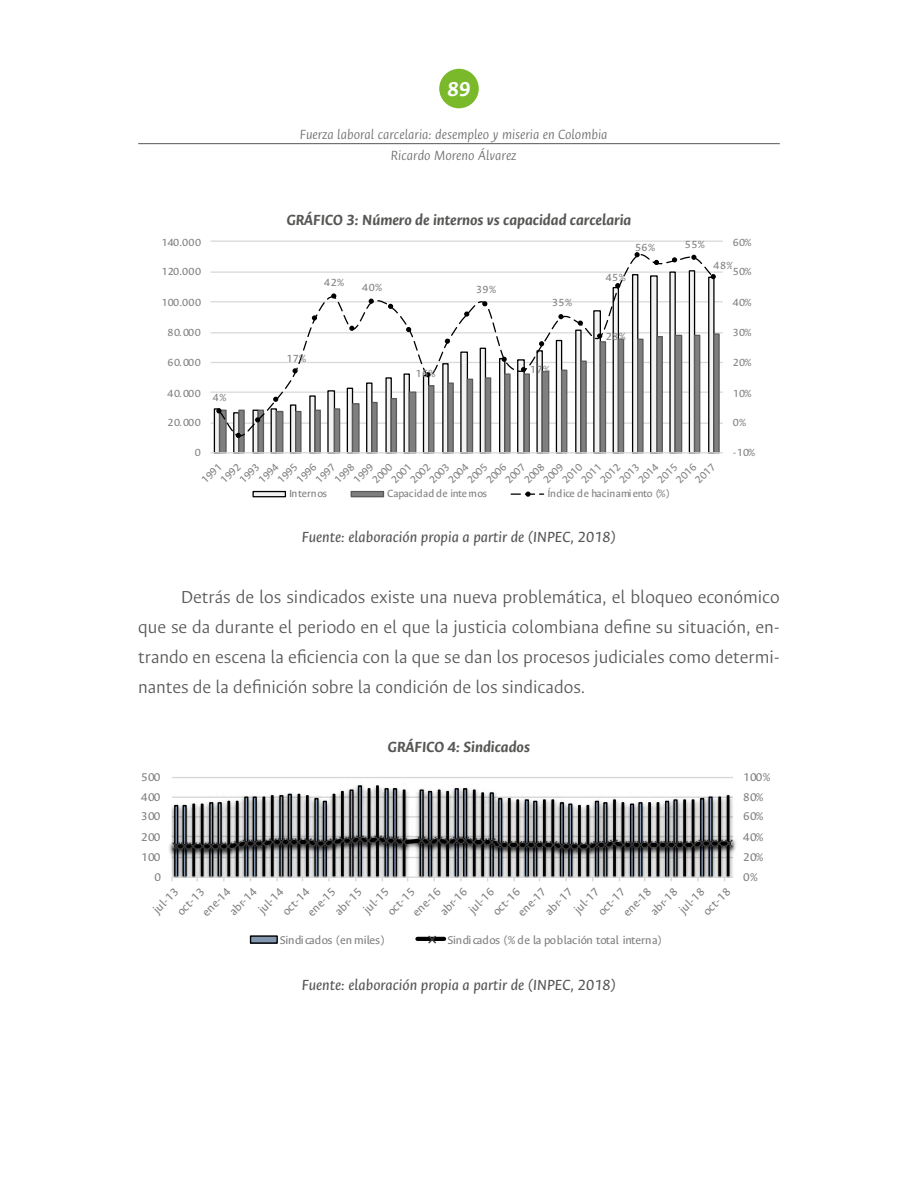
<style>
.page{position:relative;width:918px;height:1188px;background:#fff}
.page>*{position:absolute;margin:0;border:0;box-sizing:border-box;transform-origin:0 0}
.t1{font:italic 700 22.5px "Ancizar Sans";color:#fff}
.t2{font:300 19.5px/30px "Ancizar Sans";color:#575756;text-align:justify}
.t3{font:italic 16.5px "Ancizar Sans";color:#575756}
.t4{font:italic 700 16.5px "Ancizar Sans";color:#575756}
.t5{font:italic 300 15px/21.5px "Ancizar Sans";color:#706f6f;text-align:center}
.t6{font:12.6px "Ancizar Sans";letter-spacing:-.005em;color:#7f7f7f}
.t7{font:11.55px "Ancizar Sans";letter-spacing:.03em;color:#7f7f7f}
.t8{font:11.55px "Ancizar Sans";letter-spacing:-.005em;color:#7f7f7f}
.t9{font:11.55px "Ancizar Sans";letter-spacing:.005em;color:#7f7f7f}
</style>
<div class="page">
<hr style="left:138px;top:143px;width:642px;height:1px;background:#575756">
<div style="left:439px;top:69px;width:40px;height:39px;background:#7ab929;border-radius:50%"></div>
<svg style="left:210px;top:240px;width:513px;height:258px"></svg>
<svg style="left:169px;top:777px;width:567px;height:167px"></svg>
<p class="t1" style="left:448px;top:75px;width:24px">89</p>
<p class="t5" style="left:300px;top:124px;width:309px">Fuerza laboral carcelaria: desempleo y miseria en Colombia<br>Ricardo Moreno Álvarez</p>
<p class="t4" style="left:287px;top:210px;width:346px">GRÁFICO 3: Número de internos vs capacidad carcelaria</p>
<p class="t7" style="left:161px;top:236px;width:41px">140.000</p>
<p class="t7" style="left:635px;top:241px;width:22px">56%</p>
<p class="t7" style="left:685px;top:238px;width:22px">55%</p>
<p class="t7" style="left:733px;top:236px;width:20px">60%</p>
<p class="t7" style="left:161px;top:265px;width:41px">120.000</p>
<p class="t7" style="left:324px;top:276px;width:22px">42%</p>
<p class="t7" style="left:362px;top:281px;width:22px">40%</p>
<p class="t7" style="left:476px;top:284px;width:22px">39%</p>
<p class="t7" style="left:606px;top:271px;width:22px">45%</p>
<p class="t7" style="left:714px;top:259px;width:22px">48%</p>
<p class="t7" style="left:733px;top:265px;width:20px">50%</p>
<p class="t7" style="left:161px;top:296px;width:41px">100.000</p>
<p class="t7" style="left:552px;top:296px;width:22px">35%</p>
<p class="t7" style="left:733px;top:296px;width:20px">40%</p>
<p class="t7" style="left:168px;top:326px;width:35px">80.000</p>
<p class="t7" style="left:606px;top:330px;width:22px">28%</p>
<p class="t7" style="left:733px;top:326px;width:20px">30%</p>
<p class="t7" style="left:168px;top:356px;width:35px">60.000</p>
<p class="t7" style="left:286px;top:352px;width:22px">17%</p>
<p class="t7" style="left:416px;top:367px;width:22px">16%</p>
<p class="t7" style="left:530px;top:364px;width:22px">17%</p>
<p class="t7" style="left:733px;top:356px;width:20px">20%</p>
<p class="t7" style="left:168px;top:387px;width:35px">40.000</p>
<p class="t7" style="left:213px;top:391px;width:15px">4%</p>
<p class="t7" style="left:733px;top:387px;width:20px">10%</p>
<p class="t7" style="left:168px;top:416px;width:35px">20.000</p>
<p class="t7" style="left:733px;top:416px;width:15px">0%</p>
<p class="t7" style="left:195px;top:446px;width:8px">0</p>
<p class="t7" style="left:733px;top:446px;width:24px">-10%</p>
<p class="t7" style="left:199px;top:477px;width:26px;rotate:-45deg">1991</p>
<p class="t7" style="left:218px;top:477px;width:26px;rotate:-45deg">1992</p>
<p class="t7" style="left:237px;top:477px;width:26px;rotate:-45deg">1993</p>
<p class="t7" style="left:256px;top:477px;width:26px;rotate:-45deg">1994</p>
<p class="t7" style="left:445px;top:477px;width:26px;rotate:-45deg">2004</p>
<p class="t7" style="left:635px;top:477px;width:26px;rotate:-45deg">2014</p>
<p class="t7" style="left:369px;top:477px;width:26px;rotate:-45deg">2000</p>
<p class="t7" style="left:559px;top:477px;width:26px;rotate:-45deg">2010</p>
<p class="t7" style="left:275px;top:477px;width:26px;rotate:-45deg">1995</p>
<p class="t7" style="left:294px;top:477px;width:26px;rotate:-45deg">1996</p>
<p class="t7" style="left:312px;top:477px;width:26px;rotate:-45deg">1997</p>
<p class="t7" style="left:331px;top:477px;width:26px;rotate:-45deg">1998</p>
<p class="t7" style="left:350px;top:477px;width:26px;rotate:-45deg">1999</p>
<p class="t7" style="left:483px;top:477px;width:26px;rotate:-45deg">2006</p>
<p class="t7" style="left:673px;top:477px;width:26px;rotate:-45deg">2016</p>
<p class="t7" style="left:521px;top:477px;width:26px;rotate:-45deg">2008</p>
<p class="t7" style="left:540px;top:477px;width:26px;rotate:-45deg">2009</p>
<p class="t7" style="left:388px;top:477px;width:26px;rotate:-45deg">2001</p>
<p class="t7" style="left:407px;top:477px;width:26px;rotate:-45deg">2002</p>
<p class="t7" style="left:578px;top:477px;width:26px;rotate:-45deg">2011</p>
<p class="t7" style="left:597px;top:477px;width:26px;rotate:-45deg">2012</p>
<p class="t7" style="left:502px;top:477px;width:26px;rotate:-45deg">2007</p>
<p class="t7" style="left:692px;top:477px;width:26px;rotate:-45deg">2017</p>
<p class="t7" style="left:464px;top:477px;width:26px;rotate:-45deg">2005</p>
<p class="t7" style="left:654px;top:477px;width:26px;rotate:-45deg">2015</p>
<p class="t7" style="left:426px;top:477px;width:26px;rotate:-45deg">2003</p>
<p class="t7" style="left:616px;top:477px;width:26px;rotate:-45deg">2013</p>
<p class="t8" style="left:289px;top:487px;width:40px">Internos</p>
<p class="t9" style="left:387px;top:487px;width:102px">Capacidad de internos</p>
<p class="t8" style="left:548px;top:487px;width:124px">Índice de hacinamiento (%)</p>
<p class="t3" style="left:302px;top:528px;width:316px">Fuente: elaboración propia a partir de (INPEC, 2018)</p>
<p class="t2" style="left:138px;top:582px;width:643px;text-indent:43px">Detrás de los sindicados existe una nueva problemática, el bloqueo económico que se da durante el periodo en el que la justicia colombiana define su situación, en&shy;trando en escena la eficiencia con la que se dan los procesos judiciales como determi&shy;nantes de la definición sobre la condición de los sindicados.</p>
<p class="t6" style="left:141px;top:770px;width:21px">500</p>
<p class="t6" style="left:141px;top:790px;width:21px">400</p>
<p class="t6" style="left:141px;top:810px;width:21px">300</p>
<p class="t6" style="left:141px;top:831px;width:21px">200</p>
<p class="t6" style="left:141px;top:850px;width:21px">100</p>
<p class="t6" style="left:154px;top:870px;width:8px">0</p>
<p class="t4" style="left:388px;top:737px;width:144px">GRÁFICO 4: Sindicados</p>
<p class="t6" style="left:150px;top:907px;width:32px;rotate:-45deg">jul-13</p>
<p class="t6" style="left:174px;top:908px;width:35px;rotate:-45deg">oct-13</p>
<p class="t6" style="left:199px;top:910px;width:36px;rotate:-45deg">ene-14</p>
<p class="t6" style="left:227px;top:908px;width:35px;rotate:-45deg">abr-14</p>
<p class="t6" style="left:255px;top:907px;width:32px;rotate:-45deg">jul-14</p>
<p class="t6" style="left:279px;top:908px;width:35px;rotate:-45deg">oct-14</p>
<p class="t6" style="left:304px;top:909px;width:36px;rotate:-45deg">ene-15</p>
<p class="t6" style="left:332px;top:908px;width:35px;rotate:-45deg">abr-15</p>
<p class="t6" style="left:361px;top:907px;width:32px;rotate:-45deg">jul-15</p>
<p class="t6" style="left:385px;top:908px;width:35px;rotate:-45deg">oct-15</p>
<p class="t6" style="left:410px;top:909px;width:36px;rotate:-45deg">ene-16</p>
<p class="t6" style="left:437px;top:908px;width:35px;rotate:-45deg">abr-16</p>
<p class="t6" style="left:466px;top:907px;width:32px;rotate:-45deg">jul-16</p>
<p class="t6" style="left:490px;top:908px;width:35px;rotate:-45deg">oct-16</p>
<p class="t6" style="left:515px;top:909px;width:36px;rotate:-45deg">ene-17</p>
<p class="t6" style="left:542px;top:908px;width:35px;rotate:-45deg">abr-17</p>
<p class="t6" style="left:571px;top:907px;width:32px;rotate:-45deg">jul-17</p>
<p class="t6" style="left:595px;top:908px;width:35px;rotate:-45deg">oct-17</p>
<p class="t6" style="left:620px;top:909px;width:36px;rotate:-45deg">ene-18</p>
<p class="t6" style="left:647px;top:908px;width:35px;rotate:-45deg">abr-18</p>
<p class="t6" style="left:676px;top:907px;width:32px;rotate:-45deg">jul-18</p>
<p class="t6" style="left:700px;top:908px;width:35px;rotate:-45deg">oct-18</p>
<p class="t6" style="left:280px;top:933px;width:107px">Sindicados (en miles)</p>
<p class="t6" style="left:448px;top:933px;width:216px">Sindicados (% de la población total interna)</p>
<p class="t6" style="left:743px;top:770px;width:29px">100%</p>
<p class="t6" style="left:743px;top:790px;width:22px">80%</p>
<p class="t6" style="left:743px;top:810px;width:22px">60%</p>
<p class="t6" style="left:743px;top:831px;width:22px">40%</p>
<p class="t6" style="left:743px;top:850px;width:22px">20%</p>
<p class="t6" style="left:743px;top:870px;width:16px">0%</p>
<p class="t3" style="left:302px;top:975px;width:316px">Fuente: elaboración propia a partir de (INPEC, 2018)</p>
</div>
